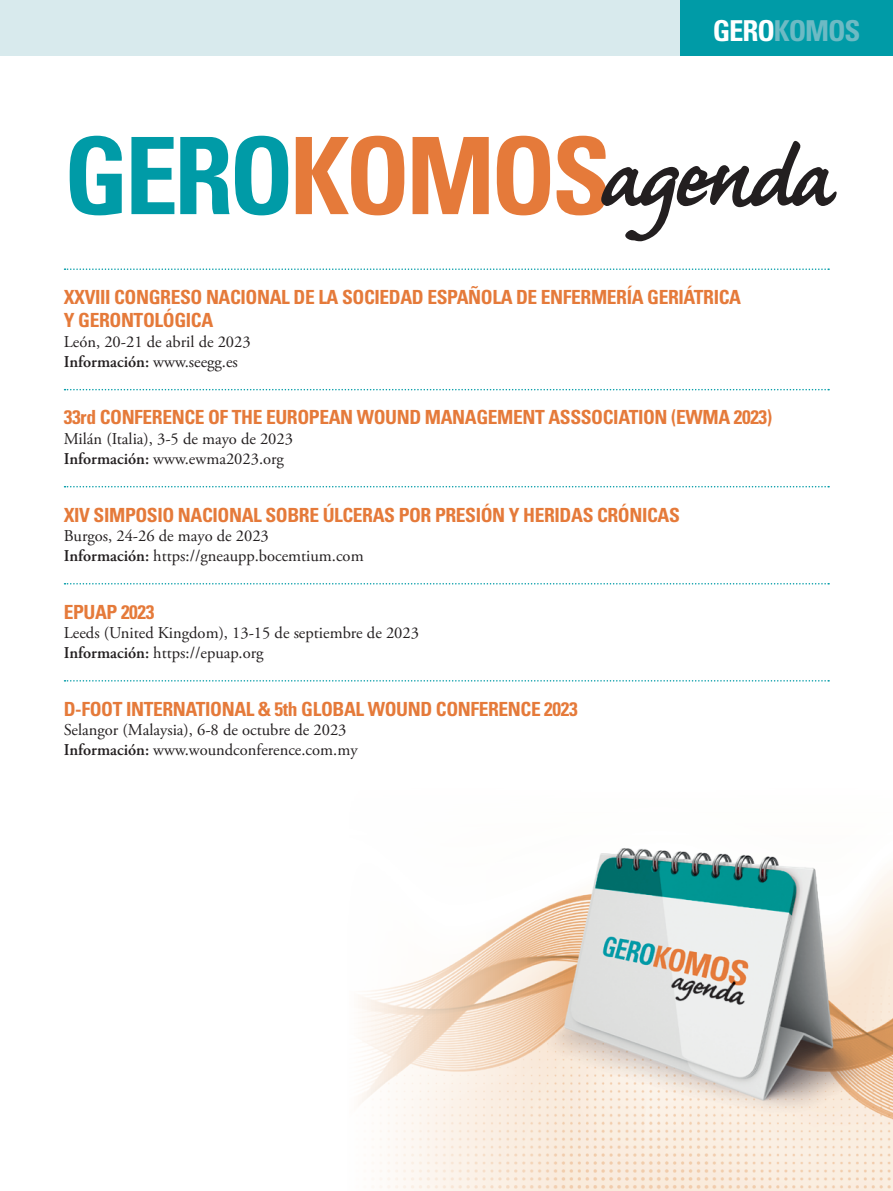
<style>
.page{position:relative;width:893px;height:1191px;background:#fff}
.page>*{position:absolute;margin:0;border:0;box-sizing:border-box;transform-origin:0 0}
.t1{font:700 106.8px "Caflisch Script Pro";letter-spacing:-.04em;color:#231f20}
.t2{font:700 condensed 28.8px "Univers LT Std";letter-spacing:-.04em;color:#6dbac4}
.t3{font:700 condensed 19.5px/23.4px "Univers LT Std";letter-spacing:-.02em;color:#e57a3a}
.t4{font:16.5px/19.8px "Adobe Garamond Pro";color:#231f20}
.s1{color:#fff}
.s2{font-family:"Univers LT Std";font-stretch:condensed;color:#009ba7}
.s3{font-family:"Univers LT Std";font-stretch:condensed;color:#e57a3a}
.s4{font-weight:600}
</style>
<div class="page">
<div style="left:0;top:0;width:705px;height:55px;background:#d8eaed"></div>
<div style="left:680px;top:0;width:213px;height:55px;background:#009ba7"></div>
<img style="left:358px;top:848px;width:535px;height:343px">
<svg style="left:65px;top:268px;width:764px;height:2px"></svg>
<svg style="left:65px;top:389px;width:764px;height:1px"></svg>
<svg style="left:65px;top:486px;width:764px;height:1px"></svg>
<svg style="left:65px;top:583px;width:764px;height:1px"></svg>
<svg style="left:65px;top:680px;width:764px;height:1px"></svg>
<h2 class="t2" style="left:713px;top:13px;width:149px"><span class="s1">GERO</span>KOMOS</h2>
<h1 class="t1" style="left:64px;top:124px;width:770px"><span class="s2">GERO</span><span class="s3">KOMOS</span>agenda</h1>
<p class="t3" style="left:64px;top:285px;width:679px">XXVIII CONGRESO NACIONAL DE LA SOCIEDAD ESPAÑOLA DE ENFERMERÍA GERIÁTRICA<br>Y GERONTOLÓGICA</p>
<p class="t4" style="left:64px;top:333px;width:188px">León, 20-21 de abril de 2023<br><span class="s4">Información:</span> www.seegg.es</p>
<p class="t3" style="left:64px;top:406px;width:710px">33rd CONFERENCE OF THE EUROPEAN WOUND MANAGEMENT ASSSOCIATION (EWMA 2023)</p>
<p class="t4" style="left:64px;top:430px;width:231px">Milán (Italia), 3-5 de mayo de 2023<br><span class="s4">Información:</span> www.ewma2023.org</p>
<p class="t3" style="left:64px;top:503px;width:618px">XIV SIMPOSIO NACIONAL SOBRE ÚLCERAS POR PRESIÓN Y HERIDAS CRÓNICAS</p>
<p class="t4" style="left:64px;top:527px;width:301px">Burgos, 24-26 de mayo de 2023<br><span class="s4">Información:</span> https://gneaupp.bocemtium.com</p>
<p class="t3" style="left:64px;top:600px;width:92px">EPUAP 2023</p>
<p class="t4" style="left:64px;top:624px;width:357px">Leeds (United Kingdom), 13-15 de septiembre de 2023<br><span class="s4">Información:</span> https://epuap.org</p>
<p class="t3" style="left:64px;top:697px;width:515px">D-FOOT INTERNATIONAL &amp; 5th GLOBAL WOUND CONFERENCE 2023</p>
<p class="t4" style="left:64px;top:721px;width:295px">Selangor (Malaysia), 6-8 de octubre de 2023<br><span class="s4">Información:</span> www.woundconference.com.my</p>
</div>
